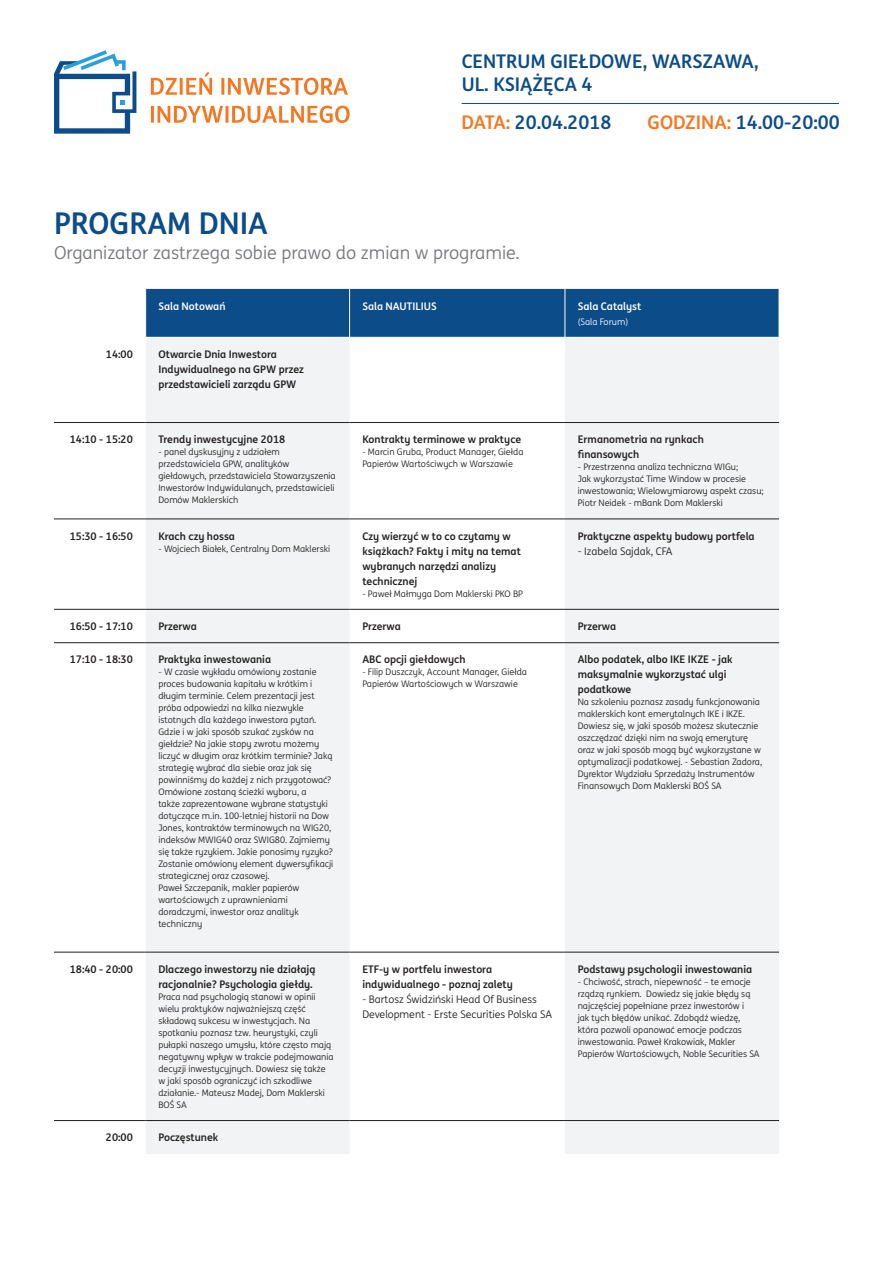
<style>
.page{position:relative;width:893px;height:1263px;background:#fff}
.page>*{position:absolute;margin:0;border:0;box-sizing:border-box;transform-origin:0 0}
.t1{font:700 30px "ING Me";color:#0b4c89}
.t2{font:700 18.75px "ING Me";color:#0b4c89}
.t3{font:18px "ING Me";color:#76787b}
.t4{font:700 10.5px/15px "ING Me";color:#231f20}
.t5{font:10.5px/15px "ING Me";color:#231f20}
.t6{font:700 10.5px "ING Me";color:#fff}
.t7{font:9px/12px "ING Me";color:#231f20}
.t8{font:9px "ING Me";color:#fff}
.s1{color:#f47721}
</style>
<div class="page">
<hr style="left:462px;top:103px;width:377px;height:1px;background:#0b4c89">
<div style="left:146px;top:289px;width:633px;height:48px;background:#0b4c89"></div>
<div style="left:146px;top:338px;width:204px;height:816px;background:#f2f3f4"></div>
<div style="left:565px;top:338px;width:214px;height:816px;background:#f2f3f4"></div>
<hr style="left:54px;top:422px;width:92px;height:1px;background:#231f20">
<hr style="left:146px;top:422px;width:204px;height:1px;background:#231f20">
<hr style="left:350px;top:422px;width:215px;height:1px;background:#231f20">
<hr style="left:565px;top:422px;width:214px;height:1px;background:#231f20">
<hr style="left:54px;top:519px;width:92px;height:1px;background:#231f20">
<hr style="left:146px;top:519px;width:204px;height:1px;background:#231f20">
<hr style="left:350px;top:519px;width:215px;height:1px;background:#231f20">
<hr style="left:565px;top:519px;width:214px;height:1px;background:#231f20">
<hr style="left:54px;top:609px;width:92px;height:1px;background:#231f20">
<hr style="left:146px;top:609px;width:204px;height:1px;background:#231f20">
<hr style="left:350px;top:609px;width:215px;height:1px;background:#231f20">
<hr style="left:565px;top:609px;width:214px;height:1px;background:#231f20">
<hr style="left:54px;top:642px;width:92px;height:1px;background:#231f20">
<hr style="left:146px;top:642px;width:204px;height:1px;background:#231f20">
<hr style="left:350px;top:642px;width:215px;height:1px;background:#231f20">
<hr style="left:565px;top:642px;width:214px;height:1px;background:#231f20">
<hr style="left:54px;top:952px;width:92px;height:1px;background:#231f20">
<hr style="left:146px;top:952px;width:204px;height:1px;background:#231f20">
<hr style="left:350px;top:952px;width:215px;height:1px;background:#231f20">
<hr style="left:565px;top:952px;width:214px;height:1px;background:#231f20">
<hr style="left:54px;top:1120px;width:92px;height:1px;background:#231f20">
<hr style="left:146px;top:1120px;width:204px;height:1px;background:#231f20">
<hr style="left:350px;top:1120px;width:215px;height:1px;background:#231f20">
<hr style="left:565px;top:1120px;width:214px;height:1px;background:#231f20">
<hr style="left:349px;top:289px;width:1px;height:48px;background:#fff">
<hr style="left:565px;top:289px;width:1px;height:48px;background:#fff">
<svg style="left:151px;top:78px;width:26px;height:17px"></svg>
<hr style="left:180px;top:78px;width:3px;height:17px;background:#f47721">
<svg style="left:186px;top:72px;width:26px;height:23px"></svg>
<hr style="left:221px;top:78px;width:3px;height:17px;background:#f47721">
<svg style="left:228px;top:78px;width:120px;height:17px"></svg>
<hr style="left:151px;top:106px;width:3px;height:17px;background:#f47721">
<svg style="left:158px;top:106px;width:65px;height:17px"></svg>
<hr style="left:225px;top:106px;width:3px;height:17px;background:#f47721">
<svg style="left:232px;top:106px;width:118px;height:17px"></svg>
<svg style="left:54px;top:50px;width:82px;height:84px"></svg>
<p class="t2" style="left:462px;top:46px;width:299px">CENTRUM GIEŁDOWE, WARSZAWA,</p>
<p class="t2" style="left:462px;top:69px;width:132px">UL. KSIĄŻĘCA 4</p>
<p class="t1" style="left:54px;top:199px;width:215px">PROGRAM DNIA</p>
<p class="t2" style="left:461px;top:108px;width:152px"><span class="s1">DATA:</span> 20.04.2018</p>
<p class="t2" style="left:648px;top:108px;width:194px"><span class="s1">GODZINA:</span> 14.00-20:00</p>
<p class="t3" style="left:54px;top:240px;width:467px">Organizator zastrzega sobie prawo do zmian w programie.</p>
<p class="t6" style="left:158px;top:297px;width:69px">Sala Notowań</p>
<p class="t6" style="left:362px;top:297px;width:76px">Sala NAUTILIUS</p>
<p class="t6" style="left:578px;top:297px;width:65px">Sala Catalyst</p>
<p class="t8" style="left:578px;top:315px;width:52px">(Sala Forum)</p>
<p class="t4" style="left:106px;top:346px;width:29px">14:00</p>
<p class="t4" style="left:158px;top:346px;width:147px">Otwarcie Dnia Inwestora<br>Indywidualnego na GPW przez przedstawicieli zarządu GPW</p>
<p class="t4" style="left:70px;top:431px;width:65px">14:10 - 15:20</p>
<p class="t4" style="left:158px;top:431px;width:128px">Trendy inwestycyjne 2018</p>
<p class="t7" style="left:158px;top:445px;width:179px">- panel dyskusyjny z udziałem przedstawiciela GPW, analityków giełdowych, przedstawiciela Stowarzyszenia Inwestorów Indywidulanych, przedstawicieli Domów Maklerskich</p>
<p class="t4" style="left:70px;top:528px;width:65px">15:30 - 16:50</p>
<p class="t4" style="left:158px;top:528px;width:78px">Krach czy hossa</p>
<p class="t7" style="left:158px;top:542px;width:173px">- Wojciech Białek, Centralny Dom Maklerski</p>
<p class="t4" style="left:362px;top:431px;width:160px">Kontrakty terminowe w praktyce</p>
<p class="t7" style="left:362px;top:445px;width:163px">- Marcin Gruba, Product Manager, Giełda<br>Papierów Wartościwych w Warszawie</p>
<p class="t4" style="left:362px;top:528px;width:160px">Czy wierzyć w to co czytamy w książkach? Fakty i mity na temat wybranych narzędzi analizy technicznej</p>
<p class="t7" style="left:362px;top:587px;width:162px">- Paweł Małmyga Dom Maklerski PKO BP</p>
<p class="t4" style="left:578px;top:431px;width:128px">Ermanometria na rynkach finansowych</p>
<p class="t7" style="left:578px;top:460px;width:162px">- Przestrzenna analiza techniczna WIGu;</p>
<p class="t7" style="left:578px;top:472px;width:187px">Jak wykorzystać Time Window w procesie inwestowania; Wielowymiarowy aspekt czasu;<br>Piotr Neidek - mBank Dom Maklerski</p>
<p class="t4" style="left:578px;top:528px;width:178px">Praktyczne aspekty budowy portfela</p>
<p class="t5" style="left:578px;top:543px;width:96px">- Izabela Sajdak, CFA</p>
<p class="t4" style="left:70px;top:618px;width:65px">16:50 - 17:10</p>
<p class="t4" style="left:158px;top:618px;width:40px">Przerwa</p>
<p class="t4" style="left:362px;top:618px;width:40px">Przerwa</p>
<p class="t4" style="left:578px;top:618px;width:40px">Przerwa</p>
<p class="t4" style="left:70px;top:651px;width:65px">17:10 - 18:30</p>
<p class="t4" style="left:158px;top:651px;width:114px">Praktyka inwestowania</p>
<p class="t7" style="left:158px;top:666px;width:176px">- W czasie wykładu omówiony zostanie proces budowania kapitału w krótkim i długim terminie. Celem prezentacji jest próba odpowiedzi na kilka niezwykle istotnych dla każdego inwestora pytań.<br>Gdzie i w jaki sposób szukać zysków na giełdzie? Na jakie stopy zwrotu możemy liczyć w długim oraz krótkim terminie? Jaką strategię wybrać dla siebie oraz jak się powinniśmy do każdej z nich przygotować?<br>Omówione zostaną ścieżki wyboru, a<br>także zaprezentowane wybrane statystyki dotyczące m.in. 100-letniej historii na Dow Jones, kontraktów terminowych na WIG20, indeksów MWIG40 oraz SWIG80. Zajmiemy się także ryzykiem. Jakie ponosimy ryzyko?<br>Zostanie omówiony element dywersyfikacji strategicznej oraz czasowej.</p>
<p class="t7" style="left:158px;top:882px;width:143px">Paweł Szczepanik, makler papierów wartościowych z uprawnieniami doradczymi, inwestor oraz analityk techniczny</p>
<p class="t4" style="left:362px;top:651px;width:105px">ABC opcji giełdowych</p>
<p class="t7" style="left:362px;top:666px;width:166px">- Filip Duszczyk, Account Manager, Giełda<br>Papierów Wartościowych w Warszawie</p>
<p class="t4" style="left:578px;top:651px;width:156px">Albo podatek, albo IKE IKZE - jak maksymalnie wykorzystać ulgi podatkowe</p>
<p class="t7" style="left:578px;top:696px;width:186px">Na szkoleniu poznasz zasady funkcjonowania maklerskich kont emerytalnych IKE i IKZE.<br>Dowiesz się, w jaki sposób możesz skutecznie oszczędzać dzięki nim na swoją emeryturę oraz w jaki sposób mogą być wykorzystane w optymalizacji podatkowej. - Sebastian Zadora, Dyrektor Wydziału Sprzedaży Instrumentów Finansowych Dom Maklerski BOŚ SA</p>
<p class="t4" style="left:70px;top:961px;width:65px">18:40 - 20:00</p>
<p class="t4" style="left:158px;top:961px;width:159px">Dlaczego inwestorzy nie działają racjonalnie? Psychologia giełdy.</p>
<p class="t7" style="left:158px;top:990px;width:177px">Praca nad psychologią stanowi w opinii wielu praktyków najważniejszą część składową sukcesu w inwestycjach. Na spotkaniu poznasz tzw. heurystyki, czyli pułapki naszego umysłu, które często mają negatywny wpływ w trakcie podejmowania decyzji inwestycyjnych. Dowiesz się także w jaki sposób ograniczyć ich szkodliwe działanie.- Mateusz Madej, Dom Maklerski BOŚ SA</p>
<p class="t4" style="left:106px;top:1129px;width:29px">20:00</p>
<p class="t4" style="left:158px;top:1129px;width:61px">Poczęstunek</p>
<p class="t4" style="left:362px;top:961px;width:152px">ETF-y w portfelu inwestora indywidualnego - poznaj zalety</p>
<p class="t5" style="left:362px;top:991px;width:191px">- Bartosz Świdziński Head Of Business<br>Development - Erste Securities Polska SA</p>
<p class="t4" style="left:578px;top:961px;width:176px">Podstawy psychologii inwestowania</p>
<p class="t7" style="left:578px;top:975px;width:183px">- Chciwość, strach, niepewność – te emocje rządzą rynkiem. Dowiedz się jakie błędy są najczęściej popełniane przez inwestorów i<br>jak tych błędów unikać. Zdobądź wiedzę, która pozwoli opanować emocje podczas inwestowania. Paweł Krakowiak, Makler Papierów Wartościowych, Noble Securities SA</p>
</div>
